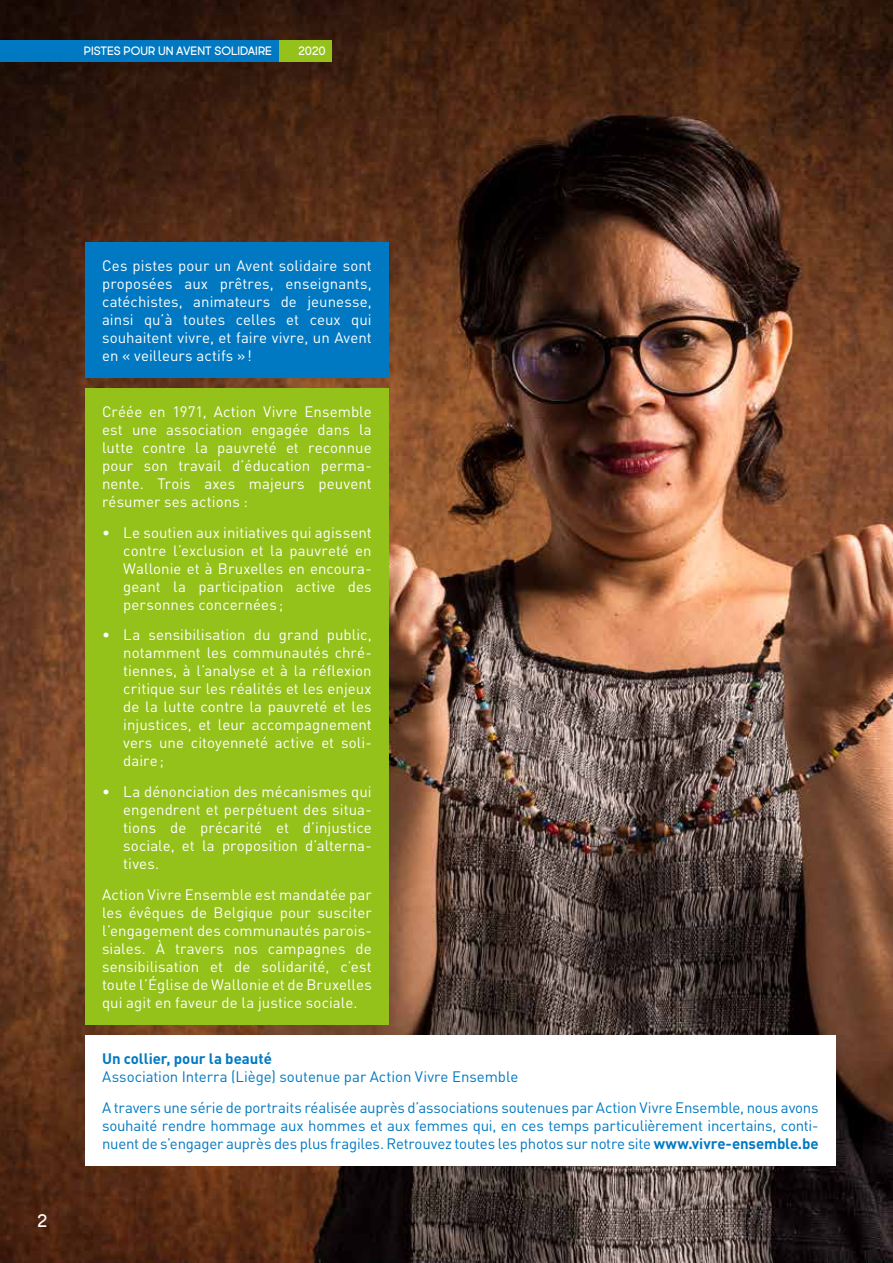
<style>
.page{position:relative;width:893px;height:1263px;background:#fff}
.page>*{position:absolute;margin:0;border:0;box-sizing:border-box;transform-origin:0 0}
.t1{font:18px "Market Fresh";color:#fff}
.t2{font:15px/18px "DIN Pro";letter-spacing:.005em;color:#fff;text-align:justify}
.t3{font:15px/30.8px "DIN Pro";letter-spacing:-.01em;color:#0079c2}
.t4{font:700 15px "DIN Pro";color:#0079c2}
.t5{font:12px "Market Fresh";color:#fff}
.s1{font-weight:700}
</style>
<div class="page">
<img style="left:0;top:0;width:893px;height:1263px">
<div style="left:0;top:40px;width:279px;height:22px;background:#0079c2"></div>
<div style="left:280px;top:40px;width:52px;height:22px;background:#94c11a"></div>
<div style="left:85px;top:388px;width:304px;height:637px;background:#94c11a"></div>
<div style="left:85px;top:242px;width:304px;height:136px;background:#0079c2"></div>
<div style="left:85px;top:1036px;width:751px;height:130px;background:#fff"></div>
<p class="t5" style="left:84px;top:42px;width:190px">PISTES POUR UN AVENT SOLIDAIRE</p>
<p class="t5" style="left:298px;top:42px;width:29px">2020</p>
<p class="t1" style="left:38px;top:1208px;width:11px">2</p>
<p class="t2" style="left:102px;top:255px;width:271px">Ces pistes pour un Avent solidaire sont proposées aux prêtres, enseignants, catéchistes, animateurs de jeunesse, ainsi qu’à toutes celles et ceux qui souhaitent vivre, et faire vivre, un Avent en « veilleurs actifs »!</p>
<p class="t2" style="left:102px;top:401px;width:271px">Créée en 1971, Action Vivre Ensemble est une association engagée dans la lutte contre la pauvreté et reconnue pour son travail d’éducation perma&shy;nente. Trois axes majeurs peuvent résumer ses actions :</p>
<p class="t2" style="left:123px;top:522px;width:250px;text-indent:-21px">• Le soutien aux initiatives qui agissent contre l’exclusion et la pauvreté en Wallonie et à Bruxelles en encoura&shy;geant la participation active des personnes concernées ;</p>
<p class="t2" style="left:123px;top:624px;width:250px;text-indent:-21px">• La sensibilisation du grand public, notamment les communautés chré&shy;tiennes, à l’analyse et à la réflexion critique sur les réalités et les enjeux de la lutte contre la pauvreté et les injustices, et leur accompagnement vers une citoyenneté active et soli&shy;daire;</p>
<p class="t2" style="left:123px;top:781px;width:250px;text-indent:-21px">• La dénonciation des mécanismes qui engendrent et perpétuent des situa&shy;tions de précarité et d’injustice sociale, et la proposition d’alterna&shy;tives.</p>
<p class="t2" style="left:102px;top:884px;width:271px">Action Vivre Ensemble est mandatée par les évêques de Belgique pour susciter l’engagement des communautés parois&shy;siales. À travers nos campagnes de sensibilisation et de solidarité, c’est toute l’Église de Wallonie et de Bruxelles qui agit en faveur de la justice sociale.</p>
<p class="t4" style="left:102px;top:1046px;width:171px">Un collier, pour la beauté</p>
<p class="t3" style="left:102px;top:1060px;width:718px">Association Interra (Liège) soutenue par Action Vivre Ensemble<br>A travers une série de portraits réalisée auprès d’associations soutenues par Action Vivre Ensemble, nous avons</p>
<p class="t3" style="left:102px;top:1115px;width:718px;line-height:18px">souhaité rendre hommage aux hommes et aux femmes qui, en ces temps particulièrement incertains, conti&shy;nuent de s’engager auprès des plus fragiles. Retrouvez toutes les photos sur notre site <span class="s1">www.vivre-ensemble.be</span></p>
</div>
